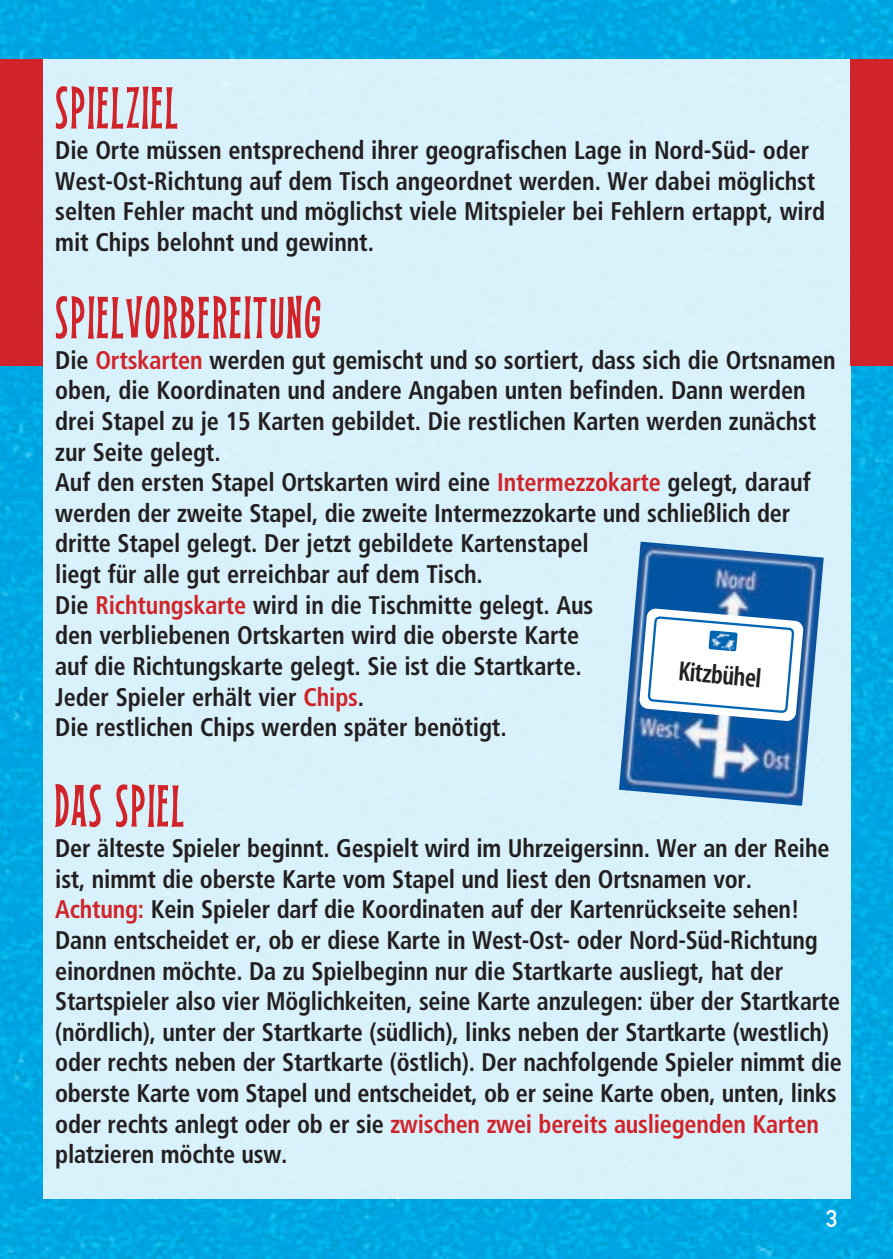
<style>
.page{position:relative;width:893px;height:1259px;background:#fff}
.page>*{position:absolute;margin:0;border:0;box-sizing:border-box;transform-origin:0 0}
.t1{font:60px "Kid Captain PB";letter-spacing:.05em;color:#d1232a}
.t2{font:600 condensed 27.9px "Myriad Pro";color:#231f20}
.t3{font:700 condensed 25.5px/30.6px "Frutiger";letter-spacing:-.005em;color:#231f20;scale:.95 1}
.t4{font:24px "DIN Mittelschrift";color:#fff}
.s1{color:#d1232a}
</style>
<div class="page">
<img style="left:0;top:0;width:893px;height:1259px">
<div style="left:43px;top:60px;width:807px;height:1139px;background:#d8f1fa"></div>
<div style="left:0;top:60px;width:43px;height:306px;background:#d1232a"></div>
<div style="left:850px;top:60px;width:43px;height:306px;background:#d1232a"></div>
<img style="left:619px;top:541px;width:205px;height:265px">
<svg style="left:639px;top:608px;width:165px;height:114px;background:#c7d9ea"></svg>
<h1 class="t1" style="left:55px;top:75px;width:124px">SPIELZIEL</h1>
<p class="t3" style="left:55px;top:135px;width:812px">Die Orte müssen entsprechend ihrer geografischen Lage in Nord-Süd- oder West-Ost-Richtung auf dem Tisch angeordnet werden. Wer dabei möglichst selten Fehler macht und möglichst viele Mitspieler bei Fehlern ertappt, wird mit Chips belohnt und gewinnt.</p>
<h1 class="t1" style="left:55px;top:285px;width:267px">SPIELVORBEREITUNG</h1>
<p class="t3" style="left:55px;top:345px;width:823px">Die <span class="s1">Ortskarten</span> werden gut gemischt und so sortiert, dass sich die Ortsnamen oben, die Koordinaten und andere Angaben unten befinden. Dann werden drei Stapel zu je 15 Karten gebildet. Die restlichen Karten werden zunächst zur Seite gelegt.<br>Auf den ersten Stapel Ortskarten wird eine <span class="s1">Intermezzokarte</span> gelegt, darauf werden der zweite Stapel, die zweite Intermezzokarte und schließlich der dritte Stapel gelegt. Der jetzt gebildete Kartenstapel<br>liegt für alle gut erreichbar auf dem Tisch.<br>Die <span class="s1">Richtungskarte</span> wird in die Tischmitte gelegt. Aus<br>den verbliebenen Ortskarten wird die oberste Karte<br>auf die Richtungskarte gelegt. Sie ist die Startkarte.<br>Jeder Spieler erhält vier <span class="s1">Chips</span>.<br>Die restlichen Chips werden später benötigt.</p>
<p class="t2" style="left:680px;top:655px;width:85px;rotate:5deg">Kitzbühel</p>
<h1 class="t1" style="left:55px;top:773px;width:130px">DAS SPIEL</h1>
<p class="t3" style="left:55px;top:833px;width:830px">Der älteste Spieler beginnt. Gespielt wird im Uhrzeigersinn. Wer an der Reihe ist, nimmt die oberste Karte vom Stapel und liest den Ortsnamen vor.<br><span class="s1">Achtung:</span> Kein Spieler darf die Koordinaten auf der Kartenrückseite sehen!<br>Dann entscheidet er, ob er diese Karte in West-Ost- oder Nord-Süd-Richtung einordnen möchte. Da zu Spielbeginn nur die Startkarte ausliegt, hat der Startspieler also vier Möglichkeiten, seine Karte anzulegen: über der Startkarte (nördlich), unter der Startkarte (südlich), links neben der Startkarte (westlich) oder rechts neben der Startkarte (östlich). Der nachfolgende Spieler nimmt die oberste Karte vom Stapel und entscheidet, ob er seine Karte oben, unten, links oder rechts anlegt oder ob er sie <span class="s1">zwischen zwei bereits ausliegenden Karten </span>platzieren möchte usw.</p>
<p class="t4" style="left:826px;top:1204px;width:13px">3</p>
</div>
